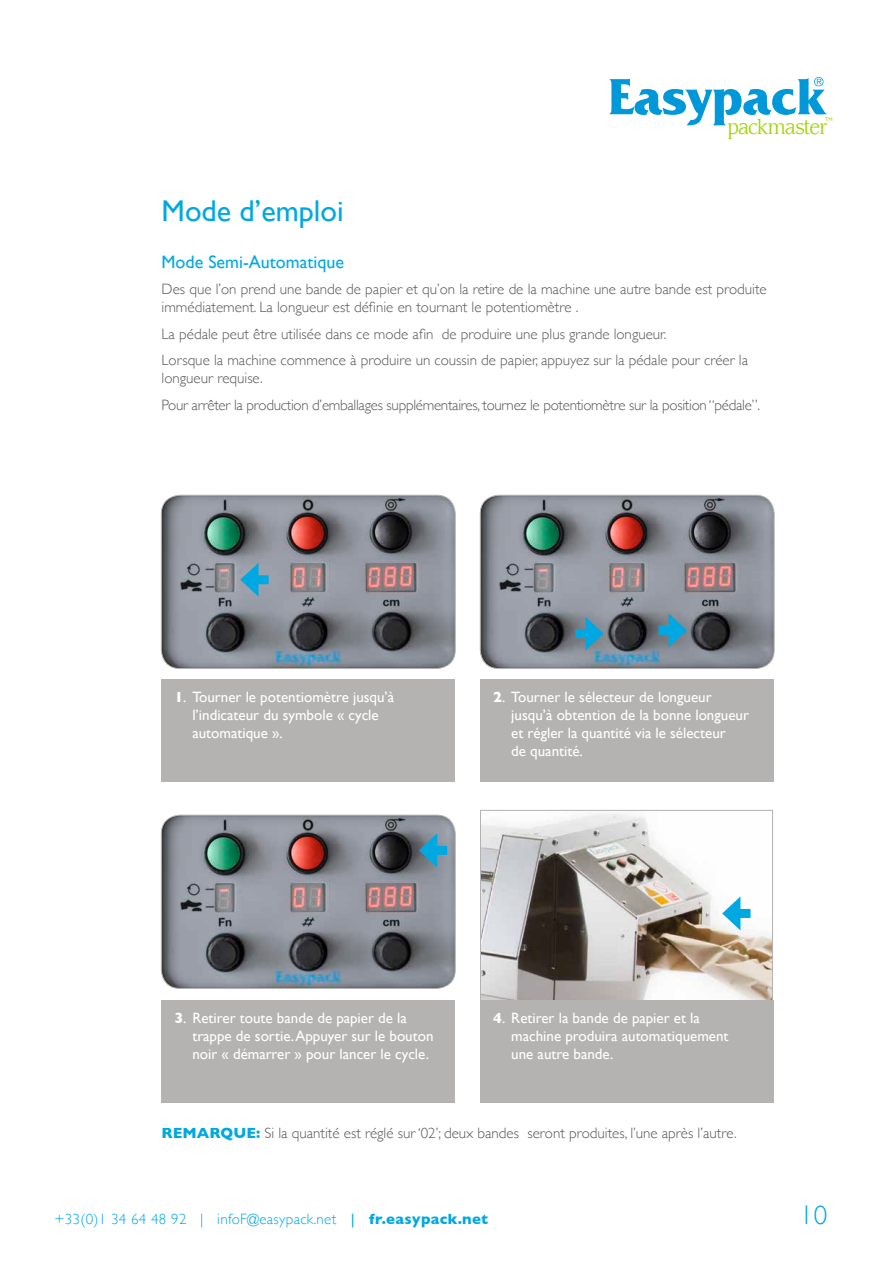
<style>
.page{position:relative;width:893px;height:1263px;background:#fff}
.page>*{position:absolute;margin:0;border:0;box-sizing:border-box;transform-origin:0 0}
.t1{font:30px "Gill Sans";color:#00a8e2}
.t2{font:300 27px "Gill Sans";color:#00a8e2}
.t3{font:300 20.55px "Sling";letter-spacing:-.055em;color:#a2d40a}
.t4{font:18px "Gill Sans";color:#00a8e2}
.t5{font:300 15px/18px "Gill Sans";color:#575756}
.t6{font:15px/18px "Gill Sans";color:#fff}
.t7{font:300 15px/26.5px "Gill Sans";letter-spacing:-.02em;color:#575756}
.t8{font:300 15px "Gill Sans";letter-spacing:.02em;color:#00a8e2}
.t9{font:5.25px "Gill Sans";color:#a2d40a}
.s1{font-weight:700}
.s2{font-weight:700;color:#00a8e2}
.s3{font-weight:400}
</style>
<div class="page">
<svg style="left:609px;top:77px;width:218px;height:48px"></svg>
<img style="left:482px;top:813px;width:289px;height:187px">
<div style="left:733px;top:909px;width:17px;height:9px;background:#00a8e2"></div>
<svg style="left:722px;top:896px;width:18px;height:34px"></svg>
<img style="left:161px;top:495px;width:294px;height:173px">
<div style="left:161px;top:495px;width:294px;height:174px;border:1px solid #b5b3b2;border-radius:19px"></div>
<img style="left:161px;top:815px;width:294px;height:173px">
<div style="left:161px;top:815px;width:294px;height:173px;border:1px solid #b5b3b2;border-radius:19px"></div>
<img style="left:480px;top:495px;width:294px;height:173px">
<div style="left:480px;top:495px;width:294px;height:174px;border:1px solid #b5b3b2;border-radius:19px"></div>
<div style="left:251px;top:575px;width:18px;height:9px;background:#00a8e2"></div>
<svg style="left:240px;top:563px;width:19px;height:34px"></svg>
<div style="left:575px;top:629px;width:17px;height:9px;background:#00a8e2"></div>
<svg style="left:585px;top:617px;width:19px;height:34px"></svg>
<div style="left:659px;top:626px;width:17px;height:9px;background:#00a8e2"></div>
<svg style="left:669px;top:613px;width:18px;height:34px"></svg>
<div style="left:430px;top:846px;width:17px;height:9px;background:#00a8e2"></div>
<svg style="left:419px;top:833px;width:18px;height:34px"></svg>
<div style="left:162px;top:679px;width:293px;height:102px;background:#b5b3b2"></div>
<div style="left:480px;top:679px;width:294px;height:102px;background:#b5b3b2"></div>
<div style="left:162px;top:1000px;width:293px;height:102px;background:#b5b3b2"></div>
<div style="left:480px;top:1000px;width:294px;height:102px;background:#b5b3b2"></div>
<h3 class="t3" style="left:728px;top:118px;width:101px">packmaster</h3>
<p class="t9" style="left:825px;top:117px;width:9px">TM</p>
<h1 class="t1" style="left:162px;top:193px;width:184px">Mode d’emploi</h1>
<p class="t4" style="left:162px;top:251px;width:184px">Mode Semi-Automatique</p>
<p class="t5" style="left:162px;top:280px;width:607px">Des que l’on prend une bande de papier et qu’on la retire de la machine une autre bande est produite immédiatement. La longueur est définie en tournant le potentiomètre .</p>
<p class="t5" style="left:162px;top:320px;width:588px;line-height:26.5px">La pédale peut être utilisée dans ce mode afin de produire une plus grande longueur.<br>Lorsque la machine commence à produire un coussin de papier, appuyez sur la pédale pour créer la</p>
<p class="t7" style="left:162px;top:364px;width:600px">longueur requise.<br>Pour arrêter la production d’emballages supplémentaires, tournez le potentiomètre sur la position “pédale”.</p>
<p class="t6" style="left:192px;top:688px;width:203px;text-indent:-18px"><span class="s1">1</span>. Tourner le potentiomètre jusqu’à l’indicateur du symbole « cycle automatique ».</p>
<p class="t6" style="left:511px;top:688px;width:239px;text-indent:-18px"><span class="s1">2</span>. Tourner le sélecteur de longueur jusqu’à obtention de la bonne longueur et régler la quantité via le sélecteur<br>de quantité.</p>
<p class="t6" style="left:192px;top:1009px;width:243px;text-indent:-18px"><span class="s1">3</span>. Retirer toute bande de papier de la trappe de sortie. Appuyer sur le bouton noir « démarrer » pour lancer le cycle.</p>
<p class="t6" style="left:511px;top:1009px;width:219px;text-indent:-18px"><span class="s1">4</span>. Retirer la bande de papier et la machine produira automatiquement une autre bande.</p>
<p class="t5" style="left:162px;top:1123px;width:577px"><span class="s2">REMARQUE:</span> Si la quantité est réglé sur ‘02’; deux bandes seront produites, l’une après l’autre.</p>
<p class="t8" style="left:55px;top:1207px;width:435px">+33(0)1 34 64 48 92 | infoF@easypack.net <span class="s3">|</span> <span class="s1">fr.easypack.net</span></p>
<h2 class="t2" style="left:800px;top:1193px;width:29px">10</h2>
</div>
